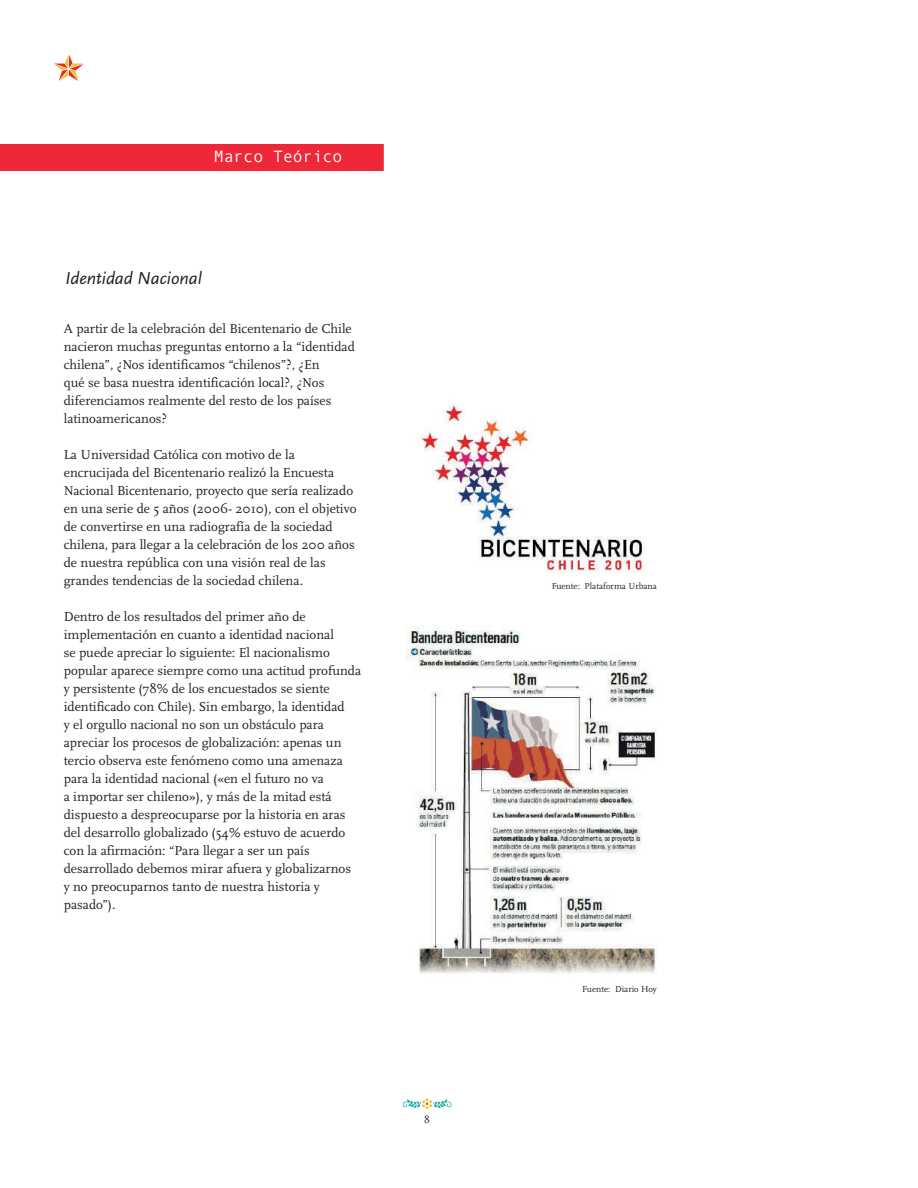
<style>
.page{position:relative;width:918px;height:1188px;background:#fff}
.page>*{position:absolute;margin:0;border:0;box-sizing:border-box;transform-origin:0 0}
.t1{font:italic 18px "Scala Sans";color:#231f20}
.t2{font:16.5px "Andale Mono";color:#fff}
.t3{font:13.5px/18px "Scala";color:#231f20}
.t4{font:10.5px "Scala";color:#231f20}
.t5{font:9px "Scala";color:#231f20}
</style>
<div class="page">
<svg style="left:54px;top:55px;width:30px;height:26px"></svg>
<svg style="left:403px;top:1098px;width:49px;height:12px"></svg>
<img style="left:419px;top:405px;width:226px;height:167px">
<img style="left:406px;top:626px;width:251px;height:348px">
<div style="left:1px;top:145px;width:382px;height:25px;background:#ee2739"></div>
<div style="left:0;top:144px;width:384px;height:27px;border:2px solid #ee2739"></div>
<p class="t2" style="left:214px;top:146px;width:130px">Marco Teórico</p>
<h1 class="t1" style="left:65px;top:268px;width:138px">Identidad Nacional</h1>
<p class="t3" style="left:64px;top:320px;width:293px">A partir de la celebración del Bicentenario de Chile nacieron muchas preguntas entorno a la “identidad chilena”, ¿Nos identificamos “chilenos”?, ¿En<br>qué se basa nuestra identificación local?, ¿Nos diferenciamos realmente del resto de los países latinoamericanos?</p>
<p class="t3" style="left:64px;top:446px;width:294px">La Universidad Católica con motivo de la encrucijada del Bicentenario realizó la Encuesta Nacional Bicentenario, proyecto que sería realizado en una serie de 5 años (2006- 2010), con el objetivo de convertirse en una radiografía de la sociedad chilena, para llegar a la celebración de los 200 años de nuestra república con una visión real de las grandes tendencias de la sociedad chilena.</p>
<p class="t3" style="left:64px;top:608px;width:299px">Dentro de los resultados del primer año de implementación en cuanto a identidad nacional<br>se puede apreciar lo siguiente: El nacionalismo popular aparece siempre como una actitud profunda y persistente (78% de los encuestados se siente identificado con Chile). Sin embargo, la identidad<br>y el orgullo nacional no son un obstáculo para apreciar los procesos de globalización: apenas un tercio observa este fenómeno como una amenaza para la identidad nacional («en el futuro no va<br>a importar ser chileno»), y más de la mitad está dispuesto a despreocuparse por la historia en aras del desarrollo globalizado (54% estuvo de acuerdo con la afirmación: “Para llegar a ser un país desarrollado debemos mirar afuera y globalizarnos<br>y no preocuparnos tanto de nuestra historia y pasado”).</p>
<p class="t4" style="left:424px;top:1114px;width:7px">8</p>
<p class="t5" style="left:552px;top:582px;width:107px">Fuente: Plataforma Urbana</p>
<p class="t5" style="left:582px;top:984px;width:76px">Fuente: Diario Hoy</p>
</div>
